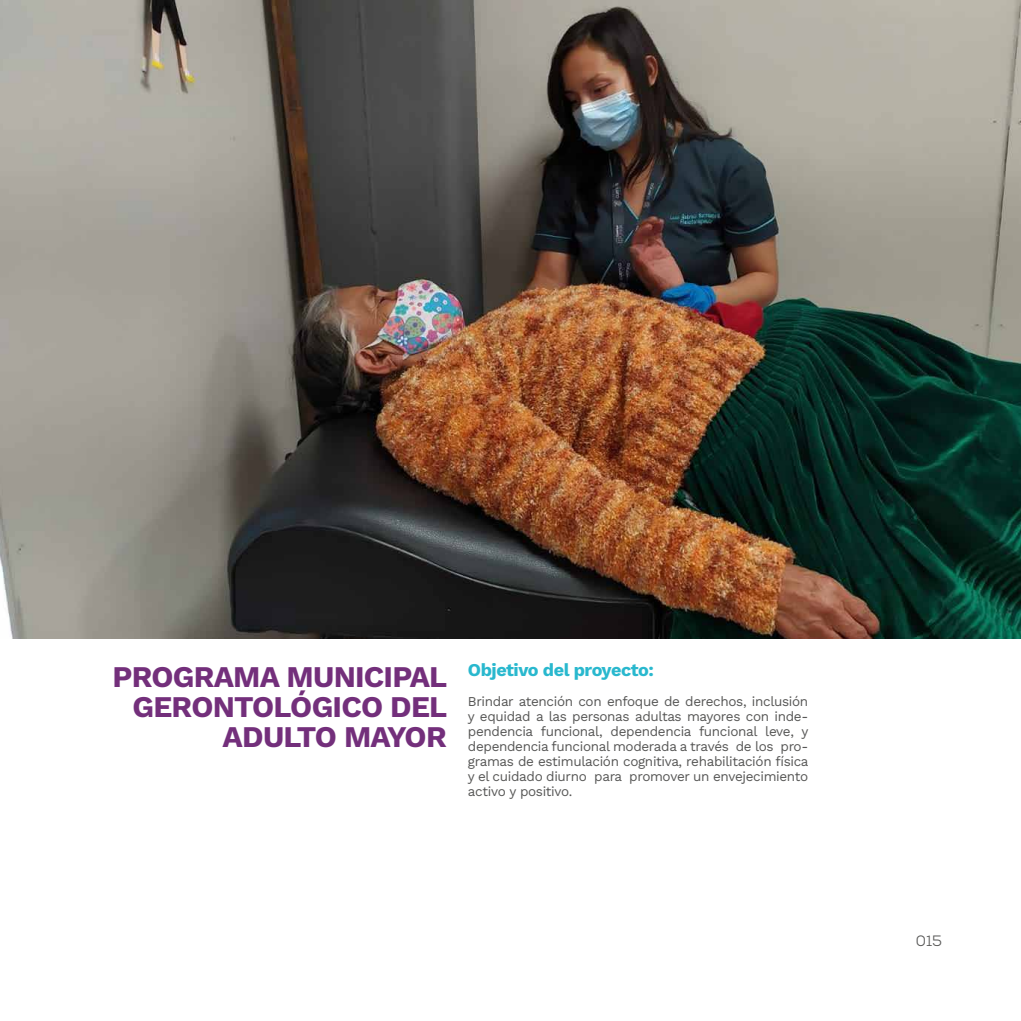
<style>
.page{position:relative;width:1021px;height:1021px;background:#fff}
.page>*{position:absolute;margin:0;border:0;box-sizing:border-box;transform-origin:0 0}
.t1{font:700 30px/30px "Work Sans";letter-spacing:-.025em;color:#732f7b;text-align:right}
.t2{font:700 18px "Work Sans";letter-spacing:-.025em;color:#29b8ce}
.t3{font:15px "Nexa";color:#575756}
.t4{font:13.5px/15px "Work Sans";letter-spacing:-.025em;color:#575756;text-align:justify}
</style>
<div class="page">
<img style="left:0;top:0;width:1020px;height:638px">
<h1 class="t1" style="left:112px;top:661px;width:336px">PROGRAMA MUNICIPAL<br>GERONTOLÓGICO DEL<br>ADULTO MAYOR</h1>
<h2 class="t2" style="left:468px;top:656px;width:187px">Objetivo del proyecto:</h2>
<p class="t4" style="left:468px;top:693px;width:342px">Brindar atención con enfoque de derechos, inclusión y equidad a las personas adultas mayores con inde&shy;pendencia funcional, dependencia funcional leve, y dependencia funcional moderada a través de los pro&shy;gramas de estimulación cognitiva, rehabilitación física y el cuidado diurno para promover un envejecimiento activo y positivo.</p>
<p class="t3" style="left:915px;top:931px;width:28px">015</p>
</div>
